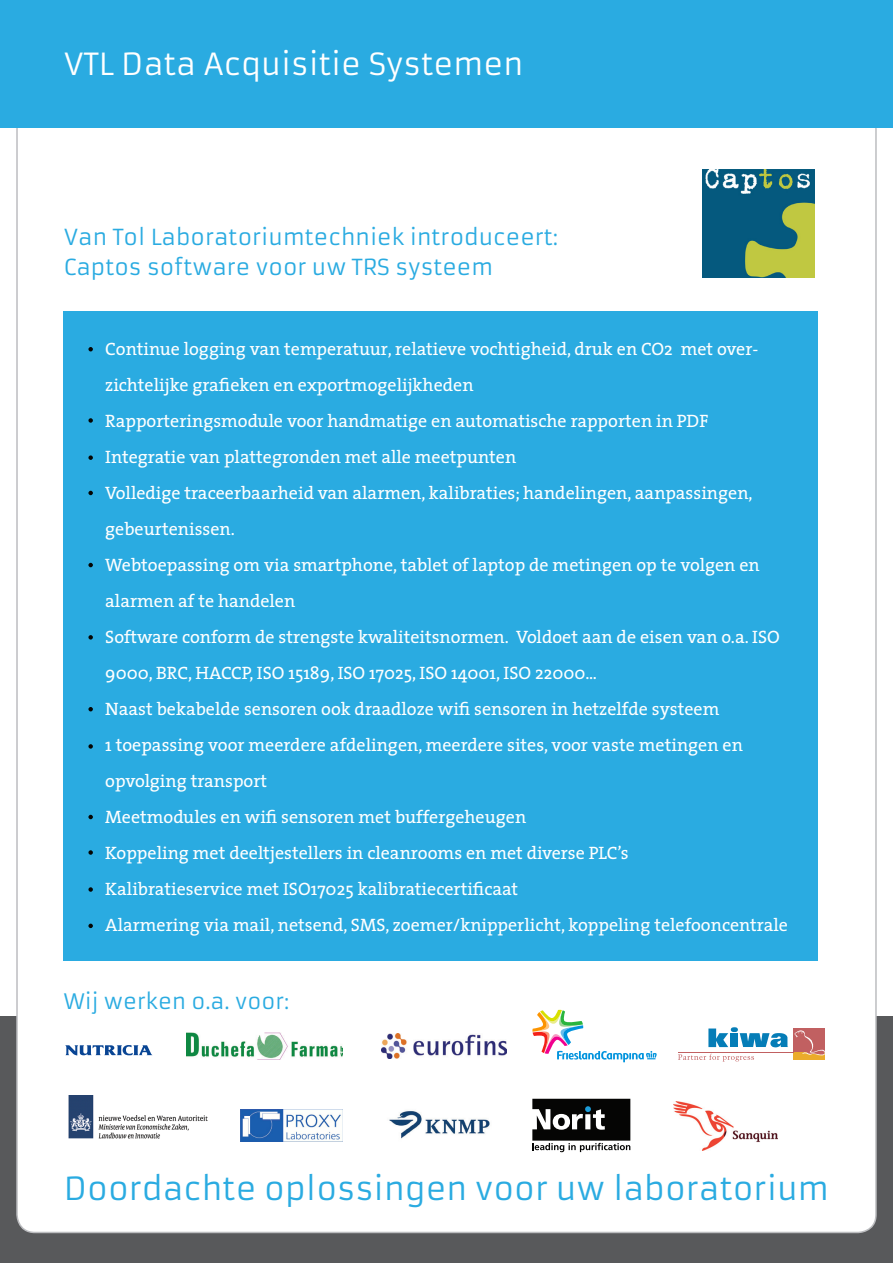
<style>
.page{position:relative;width:893px;height:1263px;background:#fff}
.page>*{position:absolute;margin:0;border:0;box-sizing:border-box;transform-origin:0 0}
.t1{font:31.35px "Armata";color:#2aabe1}
.t2{font:30px "Armata";color:#fff}
.t3{font:21.75px "Armata";color:#2aabe1}
.t4{font:21px "Armata";color:#2aabe1}
.t5{font:18px/36px "The Serif";color:#fff}
</style>
<div class="page">
<div style="left:0;top:1016px;width:893px;height:247px;background:#58595b"></div>
<div style="left:17px;top:111px;width:859px;height:1121px;background:#fff;border-radius:18px"></div>
<div style="left:0;top:0;width:893px;height:128px;background:#2aabe1"></div>
<div style="left:63px;top:311px;width:754px;height:650px;background:#2aabe1"></div>
<img style="left:702px;top:170px;width:112px;height:107px">
<svg style="left:88px;top:347px;width:5px;height:4px"></svg>
<svg style="left:88px;top:418px;width:5px;height:5px"></svg>
<svg style="left:88px;top:455px;width:5px;height:5px"></svg>
<svg style="left:88px;top:491px;width:5px;height:4px"></svg>
<svg style="left:88px;top:563px;width:5px;height:4px"></svg>
<svg style="left:88px;top:635px;width:5px;height:4px"></svg>
<svg style="left:88px;top:707px;width:5px;height:4px"></svg>
<svg style="left:88px;top:744px;width:5px;height:5px"></svg>
<svg style="left:88px;top:815px;width:5px;height:4px"></svg>
<svg style="left:88px;top:850px;width:5px;height:5px"></svg>
<svg style="left:88px;top:887px;width:5px;height:5px"></svg>
<svg style="left:88px;top:924px;width:5px;height:4px"></svg>
<img style="left:382px;top:1034px;width:124px;height:24px">
<img style="left:187px;top:1032px;width:155px;height:28px">
<svg style="left:532px;top:1010px;width:125px;height:52px"></svg>
<svg style="left:65px;top:1045px;width:87px;height:10px"></svg>
<svg style="left:708px;top:1027px;width:80px;height:20px"></svg>
<div style="left:794px;top:1028px;width:31px;height:25px;background:#c16061"></div>
<div style="left:794px;top:1053px;width:31px;height:7px;background:#ebab2b"></div>
<svg style="left:794px;top:1030px;width:31px;height:26px"></svg>
<hr style="left:678px;top:1052px;width:116px;height:1px;background:#c16061">
<svg style="left:678px;top:1054px;width:76px;height:7px"></svg>
<img style="left:241px;top:1110px;width:100px;height:31px">
<img style="left:68px;top:1095px;width:140px;height:44px">
<img style="left:389px;top:1110px;width:101px;height:29px">
<img style="left:674px;top:1101px;width:104px;height:49px">
<svg style="left:532px;top:1099px;width:98px;height:53px"></svg>
<p class="t2" style="left:64px;top:46px;width:461px">VTL Data Acquisitie Systemen</p>
<p class="t3" style="left:64px;top:224px;width:496px">Van Tol Laboratoriumtechniek introduceert:</p>
<p class="t3" style="left:64px;top:254px;width:431px">Captos software voor uw TRS systeem</p>
<p class="t5" style="left:105px;top:330px;width:655px">Continue logging van temperatuur, relatieve vochtigheid, druk en CO2 met over&shy;zichtelijke grafieken en exportmogelijkheden</p>
<p class="t5" style="left:105px;top:402px;width:605px">Rapporteringsmodule voor handmatige en automatische rapporten in PDF</p>
<p class="t5" style="left:105px;top:438px;width:413px">Integratie van plattegronden met alle meetpunten</p>
<p class="t5" style="left:105px;top:474px;width:649px">Volledige traceerbaarheid van alarmen, kalibraties; handelingen, aanpassingen,</p>
<p class="t5" style="left:105px;top:510px;width:131px">gebeurtenissen.</p>
<p class="t5" style="left:105px;top:546px;width:656px">Webtoepassing om via smartphone, tablet of laptop de metingen op te volgen en</p>
<p class="t5" style="left:105px;top:582px;width:192px">alarmen af te handelen</p>
<p class="t5" style="left:105px;top:618px;width:676px">Software conform de strengste kwaliteitsnormen. Voldoet aan de eisen van o.a. ISO<br>9000, BRC, HACCP, ISO 15189, ISO 17025, ISO 14001, ISO 22000...</p>
<p class="t5" style="left:105px;top:690px;width:616px">Naast bekabelde sensoren ook draadloze wifi sensoren in hetzelfde systeem</p>
<p class="t5" style="left:105px;top:726px;width:639px">1 toepassing voor meerdere afdelingen, meerdere sites, voor vaste metingen en</p>
<p class="t5" style="left:105px;top:762px;width:164px">opvolging transport</p>
<p class="t5" style="left:105px;top:798px;width:422px">Meetmodules en wifi sensoren met buffergeheugen</p>
<p class="t5" style="left:105px;top:834px;width:525px">Koppeling met deeltjestellers in cleanrooms en met diverse PLC’s</p>
<p class="t5" style="left:105px;top:870px;width:415px">Kalibratieservice met ISO17025 kalibratiecertificaat</p>
<p class="t5" style="left:105px;top:906px;width:684px">Alarmering via mail, netsend, SMS, zoemer/knipperlicht, koppeling telefooncentrale</p>
<p class="t4" style="left:64px;top:988px;width:227px">Wij werken o.a. voor:</p>
<p class="t1" style="left:64px;top:1170px;width:767px">Doordachte oplossingen voor uw laboratorium</p>
</div>
